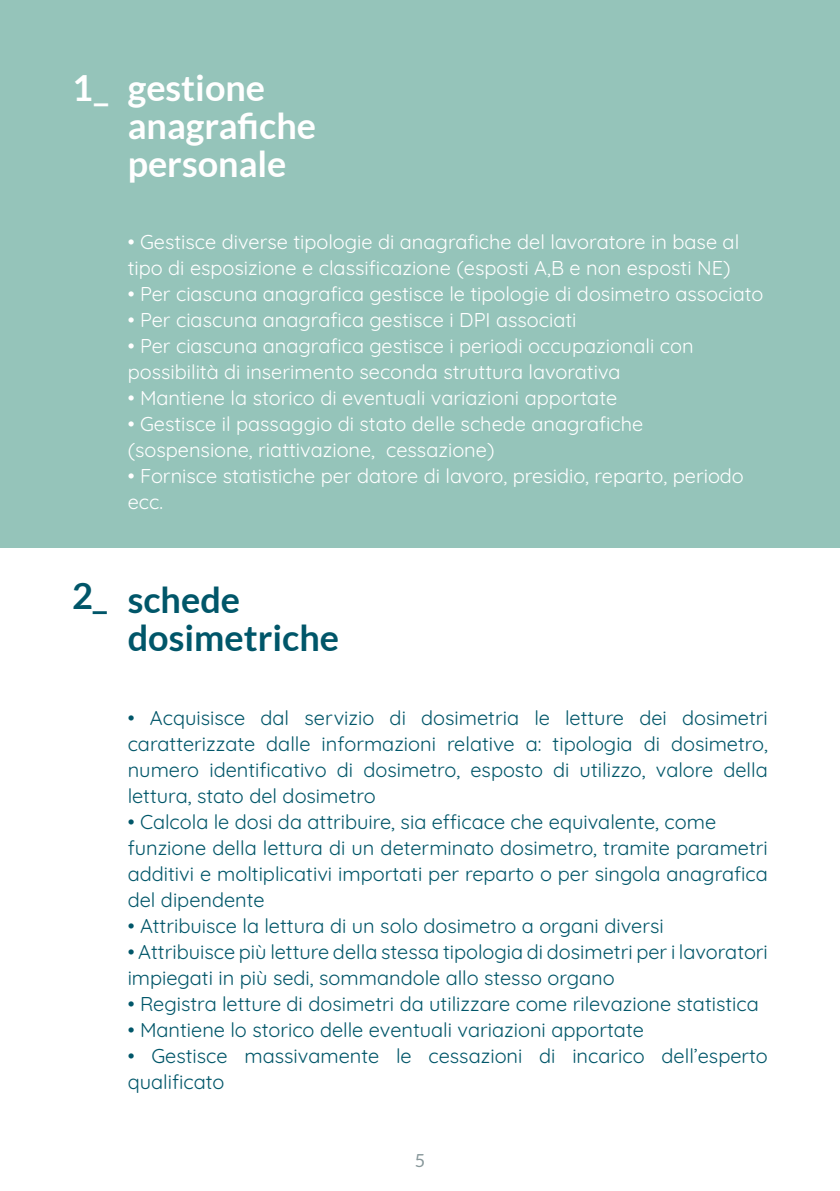
<style>
.page{position:relative;width:840px;height:1191px;background:#fff}
.page>*{position:absolute;margin:0;border:0;box-sizing:border-box;transform-origin:0 0}
.t1{font:700 36px/38px "Lato";color:#fff}
.t2{font:700 36px/38px "Lato";color:#005669}
.t3{font:20px/26px "Quicksand";color:#005669}
.t4{font:20px/26px "Quicksand";color:#fff}
.t5{font:18px "Lato";color:#87979a}
.s1{font-family:"Aleo"}
</style>
<div class="page">
<div style="left:0;top:0;width:839px;height:547px;background:#95c4ba"></div>
<h1 class="t1" style="left:72px;top:68px;width:39px">1<span class="s1">_</span></h1>
<h1 class="t1" style="left:128px;top:68px;width:190px">gestione anagrafiche personale</h1>
<p class="t4" style="left:128px;top:226px;width:612px">• Gestisce diverse tipologie di anagrafiche del lavoratore in base al tipo di esposizione e classificazione (esposti A,B e non esposti NE)</p>
<p class="t4" style="left:128px;top:278px;width:637px">• Per ciascuna anagrafica gestisce le tipologie di dosimetro associato</p>
<p class="t4" style="left:128px;top:304px;width:450px">• Per ciascuna anagrafica gestisce i DPI associati</p>
<p class="t4" style="left:128px;top:330px;width:567px">• Per ciascuna anagrafica gestisce i periodi occupazionali con possibilità di inserimento seconda struttura lavorativa</p>
<p class="t4" style="left:128px;top:382px;width:490px">• Mantiene la storico di eventuali variazioni apportate</p>
<p class="t4" style="left:128px;top:408px;width:516px">• Gestisce il passaggio di stato delle schede anagrafiche (sospensione, riattivazione, cessazione)</p>
<p class="t4" style="left:128px;top:460px;width:617px">• Fornisce statistiche per datore di lavoro, presidio, reparto, periodo ecc.</p>
<h1 class="t2" style="left:72px;top:576px;width:37px">2_</h1>
<h1 class="t2" style="left:128px;top:581px;width:213px">schede dosimetriche</h1>
<p class="t3" style="left:128px;top:702px;width:641px;text-align:justify">• Acquisisce dal servizio di dosimetria le letture dei dosimetri caratterizzate dalle informazioni relative a: tipologia di dosimetro, numero identificativo di dosimetro, esposto di utilizzo, valore della lettura, stato del dosimetro</p>
<p class="t3" style="left:128px;top:806px;width:641px">• Calcola le dosi da attribuire, sia efficace che equivalente, come funzione della lettura di un determinato dosimetro, tramite parametri additivi e moltiplicativi importati per reparto o per singola anagrafica del dipendente</p>
<p class="t3" style="left:128px;top:910px;width:537px">• Attribuisce la lettura di un solo dosimetro a organi diversi</p>
<p class="t3" style="left:128px;top:936px;width:641px">• Attribuisce più letture della stessa tipologia di dosimetri per i lavoratori impiegati in più sedi, sommandole allo stesso organo</p>
<p class="t3" style="left:128px;top:988px;width:632px">• Registra letture di dosimetri da utilizzare come rilevazione statistica</p>
<p class="t3" style="left:128px;top:1014px;width:517px">• Mantiene lo storico delle eventuali variazioni apportate</p>
<p class="t3" style="left:128px;top:1040px;width:641px">• Gestisce massivamente le cessazioni di incarico dell’esperto qualificato</p>
<p class="t5" style="left:414px;top:1151px;width:12px">5</p>
</div>
